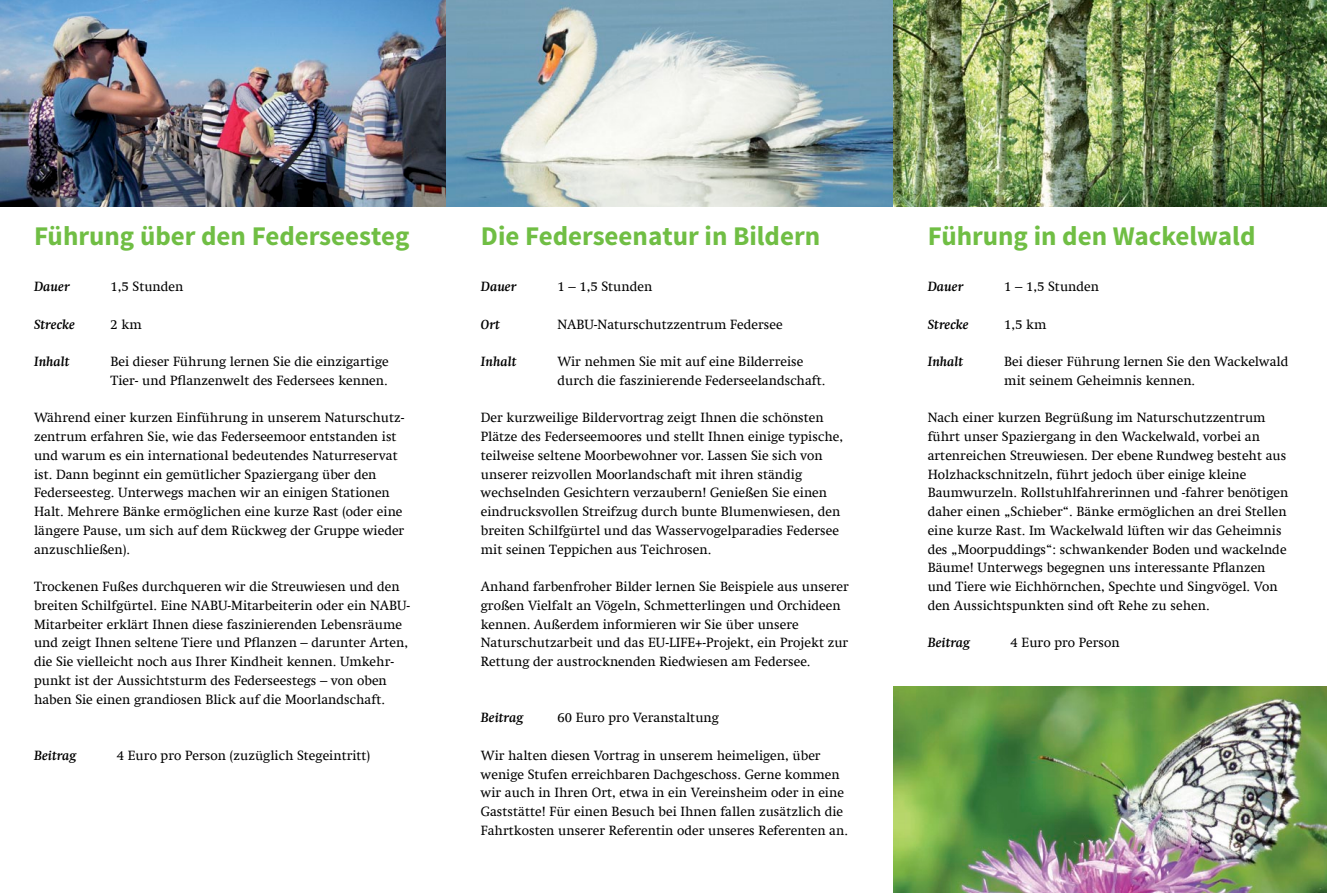
<style>
.page{position:relative;width:1327px;height:893px;background:#fff}
.page>*{position:absolute;margin:0;border:0;box-sizing:border-box;transform-origin:0 0}
.t1{font:700 27px "Source Sans Pro";color:#70be44}
.t2{font:13.5px/18.8px "Swift Com";color:#000}
.t3{font:italic 700 13.5px "Swift Com";color:#000}
</style>
<div class="page">
<img style="left:0;top:0;width:1327px;height:206px">
<img style="left:893px;top:687px;width:434px;height:206px">
<h1 class="t1" style="left:34px;top:219px;width:377px">Führung über den Federseesteg</h1>
<p class="t3" style="left:34px;top:278px;width:37px">Dauer</p>
<p class="t2" style="left:111px;top:277px;width:74px">1,5 Stunden</p>
<p class="t3" style="left:34px;top:316px;width:43px">Strecke</p>
<p class="t2" style="left:111px;top:315px;width:33px">2 km</p>
<p class="t3" style="left:34px;top:353px;width:37px">Inhalt</p>
<p class="t2" style="left:111px;top:352px;width:280px">Bei dieser Führung lernen Sie die einzigartige<br>Tier- und Pflanzenwelt des Federsees kennen.</p>
<p class="t2" style="left:34px;top:408px;width:372px">Während einer kurzen Einführung in unserem Naturschutz&shy;zentrum erfahren Sie, wie das Federseemoor entstanden ist und warum es ein international bedeutendes Naturreservat ist. Dann beginnt ein gemütlicher Spaziergang über den Federseesteg. Unterwegs machen wir an einigen Stationen Halt. Mehrere Bänke ermöglichen eine kurze Rast (oder eine längere Pause, um sich auf dem Rückweg der Gruppe wieder anzuschließen).</p>
<p class="t2" style="left:34px;top:577px;width:378px">Trockenen Fußes durchqueren wir die Streuwiesen und den breiten Schilfgürtel. Eine NABU-Mitarbeiterin oder ein NABU-Mitarbeiter erklärt Ihnen diese faszinierenden Lebensräume und zeigt Ihnen seltene Tiere und Pflanzen – darunter Arten, die Sie vielleicht noch aus Ihrer Kindheit kennen. Umkehr&shy;punkt ist der Aussichtsturm des Federseestegs – von oben haben Sie einen grandiosen Blick auf die Moorlandschaft.</p>
<p class="t3" style="left:34px;top:747px;width:44px">Beitrag</p>
<p class="t2" style="left:117px;top:746px;width:255px">4 Euro pro Person (zuzüglich Stegeintritt)</p>
<h1 class="t1" style="left:481px;top:219px;width:341px">Die Federseenatur in Bildern</h1>
<p class="t3" style="left:481px;top:278px;width:37px">Dauer</p>
<p class="t2" style="left:557px;top:277px;width:96px">1 – 1,5 Stunden</p>
<p class="t3" style="left:481px;top:316px;width:20px">Ort</p>
<p class="t2" style="left:557px;top:315px;width:227px">NABU-Naturschutzzentrum Federsee</p>
<p class="t3" style="left:481px;top:353px;width:37px">Inhalt</p>
<p class="t2" style="left:557px;top:352px;width:269px">Wir nehmen Sie mit auf eine Bilderreise durch die faszinierende Federseelandschaft.</p>
<p class="t2" style="left:481px;top:408px;width:364px">Der kurzweilige Bildervortrag zeigt Ihnen die schönsten Plätze des Federseemoores und stellt Ihnen einige typische, teilweise seltene Moorbewohner vor. Lassen Sie sich von unserer reizvollen Moorlandschaft mit ihren ständig wechselnden Gesichtern verzaubern! Genießen Sie einen eindrucksvollen Streifzug durch bunte Blumenwiesen, den breiten Schilfgürtel und das Wasservogelparadies Federsee mit seinen Teppichen aus Teichrosen.</p>
<p class="t2" style="left:481px;top:577px;width:369px">Anhand farbenfroher Bilder lernen Sie Beispiele aus unserer großen Vielfalt an Vögeln, Schmetterlingen und Orchideen kennen. Außerdem informieren wir Sie über unsere Naturschutzarbeit und das EU-LIFE+-Projekt, ein Projekt zur Rettung der austrocknenden Riedwiesen am Federsee.</p>
<p class="t3" style="left:481px;top:710px;width:44px">Beitrag</p>
<p class="t2" style="left:557px;top:708px;width:163px">60 Euro pro Veranstaltung</p>
<p class="t2" style="left:481px;top:746px;width:369px">Wir halten diesen Vortrag in unserem heimeligen, über wenige Stufen erreichbaren Dachgeschoss. Gerne kommen wir auch in Ihren Ort, etwa in ein Vereinsheim oder in eine Gaststätte! Für einen Besuch bei Ihnen fallen zusätzlich die Fahrtkosten unserer Referentin oder unseres Referenten an.</p>
<h1 class="t1" style="left:927px;top:219px;width:329px">Führung in den Wackelwald</h1>
<p class="t3" style="left:927px;top:278px;width:37px">Dauer</p>
<p class="t2" style="left:1004px;top:277px;width:96px">1 – 1,5 Stunden</p>
<p class="t3" style="left:927px;top:316px;width:43px">Strecke</p>
<p class="t2" style="left:1004px;top:315px;width:44px">1,5 km</p>
<p class="t3" style="left:927px;top:353px;width:37px">Inhalt</p>
<p class="t2" style="left:1004px;top:352px;width:286px">Bei dieser Führung lernen Sie den Wackelwald mit seinem Geheimnis kennen.</p>
<p class="t2" style="left:927px;top:408px;width:362px">Nach einer kurzen Begrüßung im Naturschutzzentrum führt unser Spaziergang in den Wackelwald, vorbei an artenreichen Streuwiesen. Der ebene Rundweg besteht aus Holzhackschnitzeln, führt jedoch über einige kleine Baumwurzeln. Rollstuhlfahrerinnen und -fahrer benötigen daher einen „Schieber“. Bänke ermöglichen an drei Stellen eine kurze Rast. Im Wackelwald lüften wir das Geheimnis des „Moorpuddings“: schwankender Boden und wackelnde Bäume! Unterwegs begegnen uns interessante Pflanzen und Tiere wie Eichhörnchen, Spechte und Singvögel. Von den Aussichtspunkten sind oft Rehe zu sehen.</p>
<p class="t3" style="left:927px;top:635px;width:44px">Beitrag</p>
<p class="t2" style="left:1010px;top:633px;width:111px">4 Euro pro Person</p>
</div>
